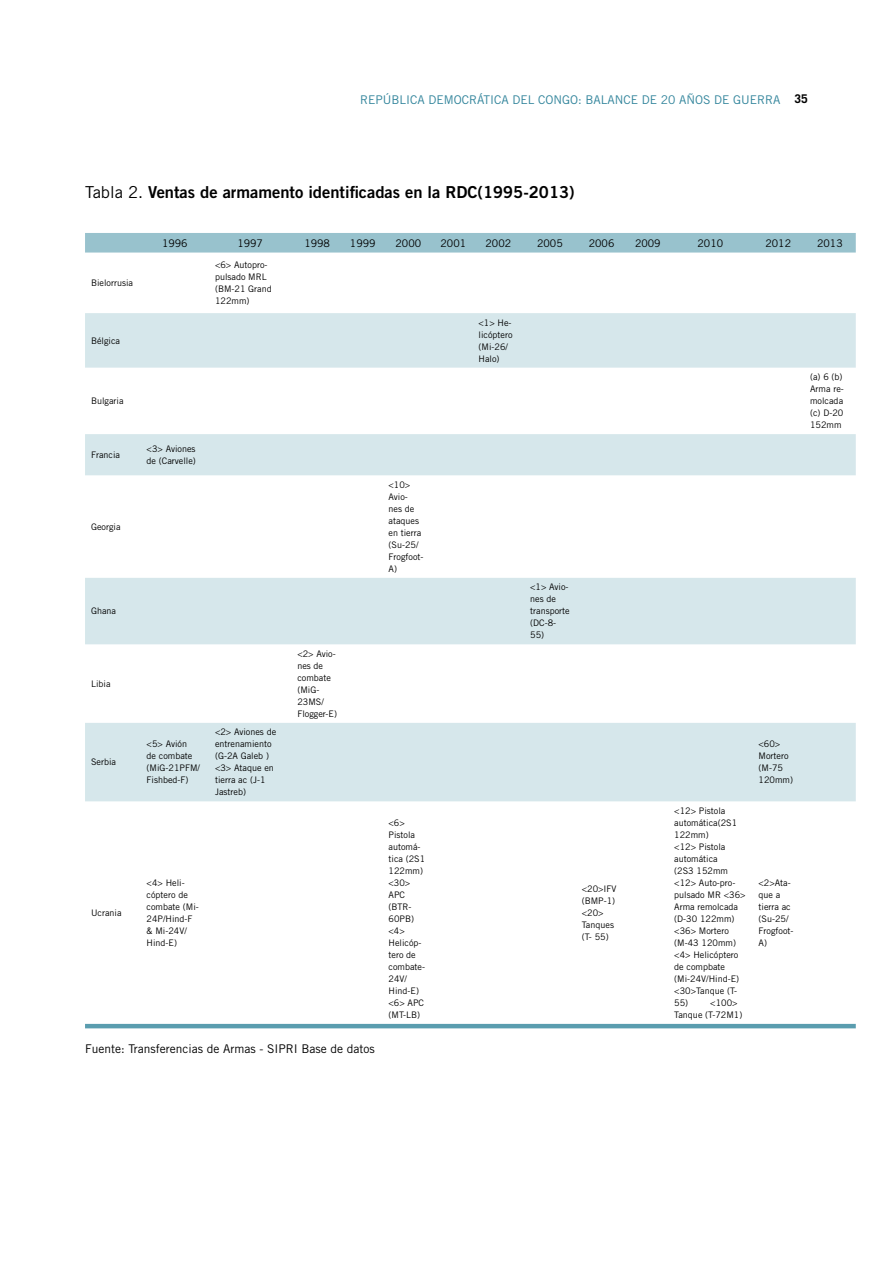
<style>
.page{position:relative;width:893px;height:1263px;background:#fff}
.page>*{position:absolute;margin:0;border:0;box-sizing:border-box;transform-origin:0 0}
.t1{font:16.5px "Trade Gothic LT Std Bd 2";color:#000}
.t2{font:12px "Trade Gothic LT Std";color:#31849b}
.t3{font:12px "Trade Gothic LT Std";color:#000}
.t4{font:10.5px "Trade Gothic LT Std";color:#000}
.t5{font:9px/12px "Trade Gothic LT Std";color:#000}
.s1{font-weight:700;color:#000}
.s2{font-family:"Trade Gothic LT Std"}
</style>
<div class="page">
<div style="left:85px;top:233px;width:771px;height:20px;background:#98c2cd"></div>
<svg style="left:85px;top:313px;width:771px;height:488px"></svg>
<hr style="left:85px;top:1024px;width:771px;height:4px;background:#5a9daf">
<h2 class="t2" style="left:360px;top:92px;width:449px">REPÚBLICA DEMOCRÁTICA DEL CONGO: BALANCE DE 20 AÑOS DE GUERRA <span class="s1">35</span></h2>
<h1 class="t1" style="left:85px;top:182px;width:491px"><span class="s2">Tabla 2.</span> Ventas de armamento identificadas en la RDC(1995-2013)</h1>
<p class="t4" style="left:162px;top:236px;width:27px">1996</p>
<p class="t4" style="left:237px;top:236px;width:27px">1997</p>
<p class="t4" style="left:304px;top:236px;width:27px">1998</p>
<p class="t4" style="left:350px;top:236px;width:27px">1999</p>
<p class="t4" style="left:395px;top:236px;width:27px">2000</p>
<p class="t4" style="left:440px;top:236px;width:27px">2001</p>
<p class="t4" style="left:485px;top:236px;width:27px">2002</p>
<p class="t4" style="left:537px;top:236px;width:27px">2005</p>
<p class="t4" style="left:589px;top:236px;width:27px">2006</p>
<p class="t4" style="left:635px;top:236px;width:27px">2009</p>
<p class="t4" style="left:698px;top:236px;width:27px">2010</p>
<p class="t4" style="left:765px;top:236px;width:27px">2012</p>
<p class="t4" style="left:817px;top:236px;width:27px">2013</p>
<p class="t5" style="left:91px;top:277px;width:44px">Bielorrusia</p>
<p class="t5" style="left:215px;top:259px;width:58px">&lt;6&gt; Autopro&shy;pulsado MRL (BM-21 Grand<br>122mm)</p>
<p class="t5" style="left:91px;top:334px;width:31px">Bélgica</p>
<p class="t5" style="left:91px;top:395px;width:34px">Bulgaria</p>
<p class="t5" style="left:478px;top:316px;width:36px">&lt;1&gt; He&shy;licóptero (Mi-26/<br>Halo)</p>
<p class="t5" style="left:91px;top:449px;width:31px">Francia</p>
<p class="t5" style="left:147px;top:443px;width:51px">&lt;3&gt; Aviones de (Carvelle)</p>
<p class="t5" style="left:91px;top:520px;width:31px">Georgia</p>
<p class="t5" style="left:91px;top:605px;width:27px">Ghana</p>
<p class="t5" style="left:91px;top:677px;width:21px">Libia</p>
<p class="t5" style="left:91px;top:756px;width:27px">Serbia</p>
<p class="t5" style="left:147px;top:738px;width:55px">&lt;5&gt; Avión<br>de combate (MiG-21PFM/<br>Fishbed-F)</p>
<p class="t5" style="left:91px;top:906px;width:32px">Ucrania</p>
<p class="t5" style="left:147px;top:876px;width:54px">&lt;4&gt; Heli&shy;cóptero de combate (Mi-<br>24P/Hind-F &amp; Mi-24V/<br>Hind-E)</p>
<p class="t5" style="left:297px;top:647px;width:41px">&lt;2&gt; Avio&shy;nes de combate (MiG-<br>23MS/<br>Flogger-E)</p>
<p class="t5" style="left:388px;top:478px;width:36px">&lt;10&gt;<br>Avio&shy;nes de ataques en tierra (Su-25/<br>Frogfoot-<br>A)</p>
<p class="t5" style="left:530px;top:581px;width:41px">&lt;1&gt; Avio&shy;nes de transporte (DC-8-<br>55)</p>
<p class="t5" style="left:215px;top:726px;width:63px">&lt;2&gt; Aviones de entrenamiento (G-2A Galeb ) &lt;3&gt; Ataque en tierra ac (J-1<br>Jastreb)</p>
<p class="t5" style="left:758px;top:738px;width:36px">&lt;60&gt;<br>Mortero (M-75<br>120mm)</p>
<p class="t5" style="left:388px;top:816px;width:38px">&lt;6&gt;<br>Pistola automá&shy;tica (2S1<br>122mm) &lt;30&gt;<br>APC (BTR-<br>60PB) &lt;4&gt;<br>Helicóp&shy;tero de combate-<br>24V/<br>Hind-E) &lt;6&gt; APC (MT-LB)</p>
<p class="t5" style="left:582px;top:882px;width:36px">&lt;20&gt;IFV (BMP-1) &lt;20&gt;<br>Tanques (T- 55)</p>
<p class="t5" style="left:674px;top:804px;width:73px">&lt;12&gt; Pistola automática(2S1<br>122mm)<br>&lt;12&gt; Pistola automática<br>(2S3 152mm &lt;12&gt; Auto-pro&shy;pulsado MR &lt;36&gt;<br>Arma remolcada (D-30 122mm) &lt;36&gt; Mortero (M-43 120mm) &lt;4&gt; Helicóptero de compbate (Mi-24V/Hind-E) &lt;30&gt;Tanque (T-<br>55)</p>
<p class="t5" style="left:674px;top:996px;width:70px;text-indent:36px">&lt;100&gt;<br>Tanque (T-72M1)</p>
<p class="t5" style="left:758px;top:876px;width:36px">&lt;2&gt;Ata&shy;que a tierra ac (Su-25/<br>Frogfoot-<br>A)</p>
<h2 class="t3" style="left:85px;top:1041px;width:291px">Fuente: Transferencias de Armas - SIPRI Base de datos</h2>
<p class="t5" style="left:810px;top:371px;width:35px">(a) 6 (b)<br>Arma re&shy;molcada (c) D-20<br>152mm</p>
</div>
